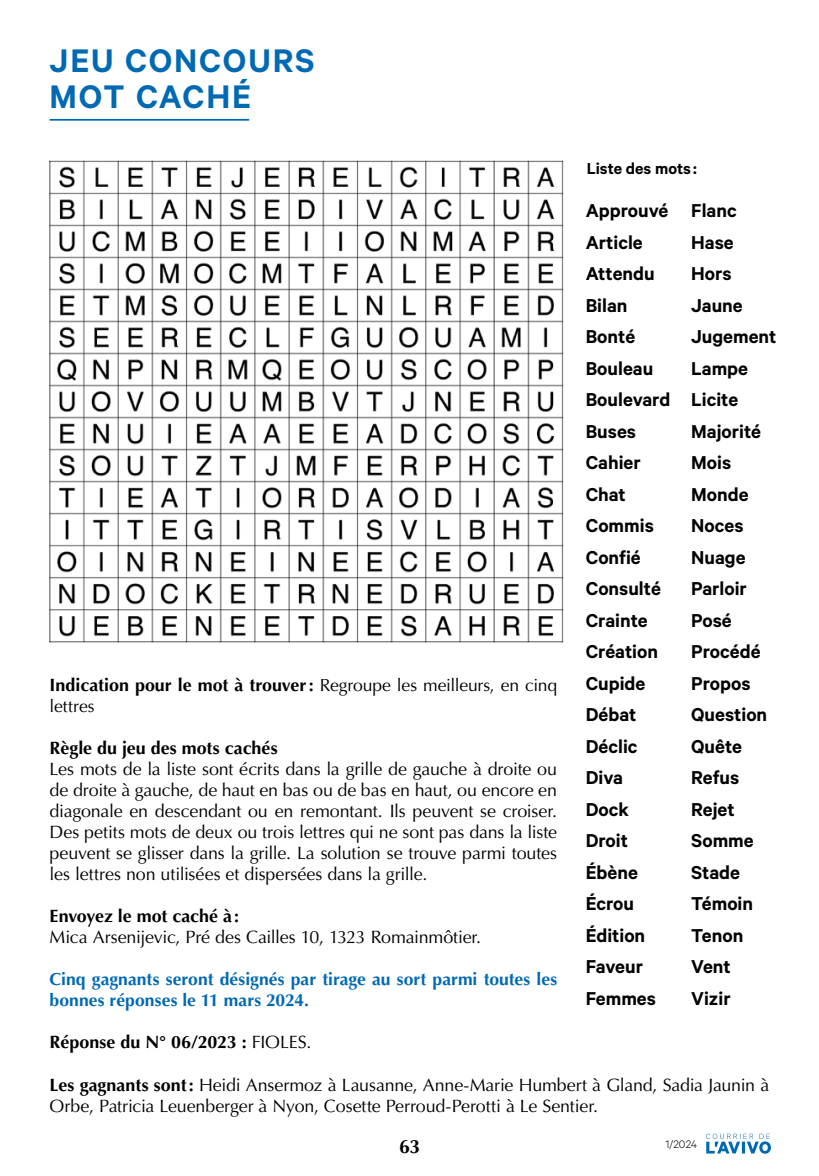
<style>
.page{position:relative;width:819px;height:1176px;background:#fff}
.page>*{position:absolute;margin:0;border:0;box-sizing:border-box;transform-origin:0 0}
.t1{font:600 36.75px/36.8px "Calibre";letter-spacing:.05em;color:#0069b4}
.t2{font:600 21px/31.5px "Calibre";color:#000}
.t3{font:700 19.25px "Optima LT Std";color:#000}
.t4{font:17.85px/21px "Optima LT Std";letter-spacing:-.005em;color:#000;text-align:justify}
.t5{font:700 17.85px "Optima LT Std";color:#000}
.t6{font:600 17.85px "Calibre";color:#000}
.t7{font:700 17.5px/21px "Optima LT Std";letter-spacing:.005em;color:#0069b4}
.t8{font:17.5px "Optima LT Std";color:#000}
.t9{font:300 12.25px "Calibre";color:#000}
.s1{font-weight:400;font-size:17.5px}
.s2{font-weight:400}
.s3{font-weight:700}
</style>
<div class="page">
<svg style="left:706px;top:1133px;width:64px;height:20px"></svg>
<hr style="left:50px;top:119px;width:199px;height:2px;background:#0069b4">
<img style="left:49px;top:160px;width:515px;height:483px">
<h1 class="t1" style="left:50px;top:41px;width:266px">JEU CONCOURS<br>MOT CACHÉ</h1>
<p class="t5" style="left:50px;top:674px;width:509px">Indication pour le mot à trouver: <span class="s1">Regroupe les meilleurs, en cinq</span></p>
<p class="t8" style="left:50px;top:696px;width:47px">lettres</p>
<p class="t5" style="left:50px;top:737px;width:229px">Règle du jeu des mots cachés</p>
<p class="t4" style="left:50px;top:759px;width:509px">Les mots de la liste sont écrits dans la grille de gauche à droite ou de droite à gauche, de haut en bas ou de bas en haut, ou encore en diagonale en descendant ou en remontant. Ils peuvent se croiser.<br>Des petits mots de deux ou trois lettres qui ne sont pas dans la liste peuvent se glisser dans la grille. La solution se trouve parmi toutes les lettres non utilisées et dispersées dans la grille.</p>
<p class="t5" style="left:50px;top:905px;width:191px">Envoyez le mot caché à :</p>
<p class="t4" style="left:50px;top:927px;width:433px">Mica Arsenijevic, Pré des Cailles 10, 1323 Romainmôtier.</p>
<p class="t7" style="left:50px;top:969px;width:509px">Cinq gagnants seront désignés par tirage au sort parmi toutes les bonnes réponses le 11 mars 2024.</p>
<p class="t6" style="left:586px;top:158px;width:112px">Liste des mots :</p>
<p class="t2" style="left:585px;top:194px;width:86px">Approuvé<br>Article<br>Attendu<br>Bilan<br>Bonté<br>Bouleau<br>Boulevard<br>Buses<br>Cahier<br>Chat<br>Commis<br>Confié<br>Consulté<br>Crainte<br>Création<br>Cupide<br>Débat<br>Déclic<br>Diva<br>Dock<br>Droit<br>Ébène<br>Écrou<br>Édition<br>Faveur<br>Femmes</p>
<p class="t2" style="left:691px;top:194px;width:87px">Flanc<br>Hase<br>Hors<br>Jaune<br>Jugement<br>Lampe<br>Licite<br>Majorité<br>Mois<br>Monde<br>Noces<br>Nuage<br>Parloir<br>Posé<br>Procédé<br>Propos<br>Question<br>Quête<br>Refus<br>Rejet<br>Somme<br>Stade<br>Témoin<br>Tenon<br>Vent<br>Vizir</p>
<p class="t5" style="left:50px;top:1031px;width:263px">Réponse du N° 06/2023 : <span class="s2">FIOLES.</span></p>
<p class="t4" style="left:50px;top:1074px;width:721px"><span class="s3">Les gagnants sont:</span> Heidi Ansermoz à Lausanne, Anne-Marie Humbert à Gland, Sadia Jaunin à<br>Orbe, Patricia Leuenberger à Nyon, Cosette Perroud-Perotti à Le Sentier.</p>
<p class="t3" style="left:399px;top:1135px;width:23px">63</p>
<p class="t9" style="left:665px;top:1137px;width:33px">1/2024</p>
</div>
